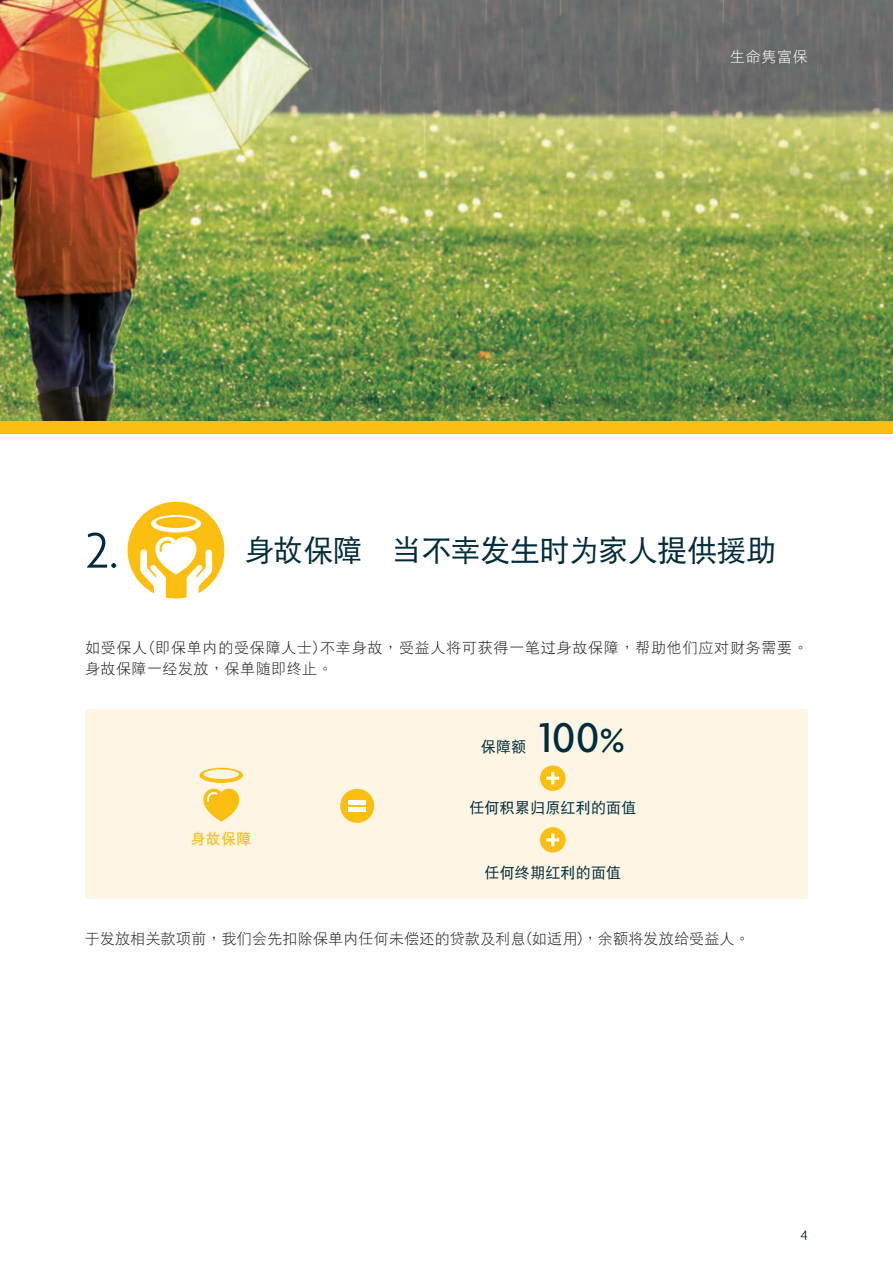
<style>
.page{position:relative;width:893px;height:1263px;background:#fff}
.page>*{position:absolute;margin:0;border:0;box-sizing:border-box;transform-origin:0 0}
.t1{font:300 54px "Agenda";color:#002c3b}
._01_Heading_1{font:500 45px "Agenda";color:#002c3b}
._01_Heading_1-2{font:30px "DF Hei GB5 HK W5";letter-spacing:-.015em;color:#002c3b}
._00_Body_text{font:15px/21px "DF Hei GB5 HK W3";letter-spacing:.035em;color:#231f20}
._00_Body_text-2{font:15px "DF Hei GB5 HK W3";letter-spacing:.015em;color:#231f20}
._01_Heading_1-3{font:15px "DF Hei GB5 HK W5";letter-spacing:.015em;color:#002c3b}
.t2{font:15px "DF Hei HK W3";letter-spacing:.045em;color:#fff}
._01_Heading_1-4{font:15px "DF Hei GB5 HK W7";color:#fdbe12}
.t3{font:300 15px "Agenda";color:#002c3b}
.s1{font-size:36px}
</style>
<div class="page">
<div style="left:85px;top:709px;width:723px;height:189px;background:#fef6e5"></div>
<img style="left:0;top:0;width:893px;height:421px">
<div style="left:0;top:421px;width:893px;height:12px;background:#fdbe12"></div>
<svg style="left:200px;top:768px;width:43px;height:15px"></svg>
<svg style="left:203px;top:789px;width:36px;height:32px"></svg>
<div style="left:128px;top:502px;width:96px;height:96px;background:#fdbe12;border-radius:50%"></div>
<svg style="left:140px;top:515px;width:72px;height:84px"></svg>
<div style="left:340px;top:789px;width:34px;height:34px;background:#fdbe12;border-radius:50%"></div>
<hr style="left:349px;top:800px;width:17px;height:4px;background:#fff">
<div style="left:349px;top:807px;width:17px;height:5px;background:#fff"></div>
<div style="left:540px;top:765px;width:26px;height:26px;background:#fdbe12;border-radius:50%"></div>
<svg style="left:546px;top:772px;width:13px;height:12px"></svg>
<div style="left:540px;top:827px;width:26px;height:26px;background:#fdbe12;border-radius:50%"></div>
<svg style="left:546px;top:833px;width:13px;height:13px"></svg>
<p class="t2" style="left:730px;top:49px;width:79px">生命隽富保</p>
<p class="t1" style="left:85px;top:521px;width:35px">2.</p>
<p class="_01_Heading_1-2" style="left:244px;top:534px;width:533px">身故保障 當不幸發生時為家人提供援助</p>
<p class="_00_Body_text" style="left:85px;top:636px;width:724px">如受保人(即保單內的受保障人士)不幸身故，受益人將可獲得一筆過身故保障，幫助他們應對財務需要。身故保障一經發放，保單隨即終止。</p>
<p class="_01_Heading_1-3" style="left:481px;top:738px;width:47px">保障額</p>
<p class="_01_Heading_1" style="left:539px;top:713px;width:87px">100<span class="s1">%</span></p>
<p class="_01_Heading_1-4" style="left:191px;top:831px;width:62px">身故保障</p>
<p class="_01_Heading_1-3" style="left:469px;top:800px;width:169px">任何積累歸原紅利的面值</p>
<p class="_01_Heading_1-3" style="left:485px;top:865px;width:138px">任何終期紅利的面值</p>
<p class="_00_Body_text-2" style="left:85px;top:930px;width:666px">於發放相關款項前，我們會先扣除保單內任何未償還的貸款及利息(如適用)，餘額將發放給受益人。</p>
<p class="t3" style="left:801px;top:1227px;width:9px">4</p>
</div>
